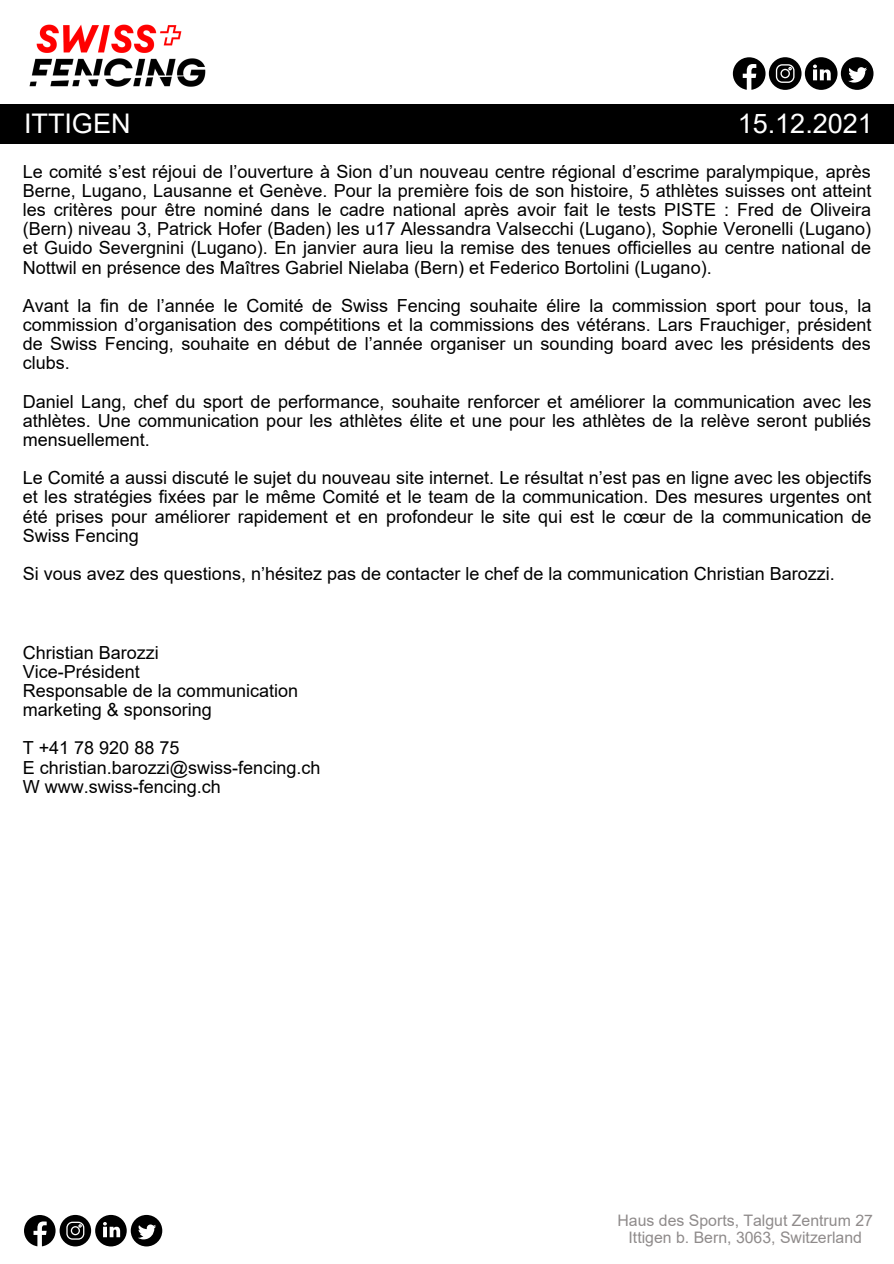
<style>
.page{position:relative;width:894px;height:1264px;background:#fff}
.page>*{position:absolute;margin:0;border:0;box-sizing:border-box;transform-origin:0 0}
.t1{font:27px "Arial";color:#fff}
.t2{font:18px/19.2px "Arial";color:#000;text-align:justify}
.t3{font:15.9px "Arial";color:#8f8b8b}
</style>
<div class="page">
<img style="left:29px;top:24px;width:177px;height:63px">
<svg style="left:732px;top:57px;width:105px;height:33px"></svg>
<div style="left:840px;top:57px;width:33px;height:33px;background:#000;border-radius:50%"></div>
<svg style="left:848px;top:67px;width:18px;height:16px"></svg>
<div style="left:0;top:104px;width:893px;height:40px;background:#000"></div>
<svg style="left:24px;top:1214px;width:103px;height:32px"></svg>
<div style="left:131px;top:1214px;width:31px;height:32px;background:#000;border-radius:50%"></div>
<svg style="left:138px;top:1224px;width:18px;height:15px"></svg>
<p class="t1" style="left:24px;top:109px;width:108px">ITTIGEN</p>
<p class="t1" style="left:737px;top:109px;width:137px">15.12.2021</p>
<p class="t2" style="left:23px;top:162px;width:850px">Le comité s’est réjoui de l’ouverture à Sion d’un nouveau centre régional d’escrime paralympique, après Berne, Lugano, Lausanne et Genève. Pour la première fois de son histoire, 5 athlètes suisses ont atteint les critères pour être nominé dans le cadre national après avoir fait le tests PISTE : Fred de Oliveira (Bern) niveau 3, Patrick Hofer (Baden) les u17 Alessandra Valsecchi (Lugano), Sophie Veronelli (Lugano) et Guido Severgnini (Lugano). En janvier aura lieu la remise des tenues officielles au centre national de Nottwil en présence des Maîtres Gabriel Nielaba (Bern) et Federico Bortolini (Lugano).</p>
<p class="t2" style="left:23px;top:296px;width:850px">Avant la fin de l’année le Comité de Swiss Fencing souhaite élire la commission sport pour tous, la commission d’organisation des compétitions et la commissions des vétérans. Lars Frauchiger, président de Swiss Fencing, souhaite en début de l’année organiser un sounding board avec les présidents des clubs.</p>
<p class="t2" style="left:23px;top:392px;width:850px">Daniel Lang, chef du sport de performance, souhaite renforcer et améliorer la communication avec les athlètes. Une communication pour les athlètes élite et une pour les athlètes de la relève seront publiés mensuellement.</p>
<p class="t2" style="left:23px;top:468px;width:850px">Le Comité a aussi discuté le sujet du nouveau site internet. Le résultat n’est pas en ligne avec les objectifs et les stratégies fixées par le même Comité et le team de la communication. Des mesures urgentes ont été prises pour améliorer rapidement et en profondeur le site qui est le cœur de la communication de Swiss Fencing</p>
<p class="t2" style="left:23px;top:564px;width:813px">Si vous avez des questions, n’hésitez pas de contacter le chef de la communication Christian Barozzi.</p>
<p class="t2" style="left:23px;top:643px;width:138px">Christian Barozzi</p>
<p class="t2" style="left:23px;top:662px;width:119px">Vice-Président</p>
<p class="t2" style="left:23px;top:681px;width:277px">Responsable de la communication</p>
<p class="t2" style="left:23px;top:700px;width:191px">marketing &amp; sponsoring</p>
<p class="t2" style="left:23px;top:738px;width:158px">T +41 78 920 88 75</p>
<p class="t2" style="left:23px;top:757px;width:299px">E christian.barozzi@swiss-fencing.ch</p>
<p class="t2" style="left:23px;top:777px;width:200px">W www.swiss-fencing.ch</p>
<p class="t3" style="left:617px;top:1211px;width:257px">Haus des Sports, Talgut Zentrum 27</p>
<p class="t3" style="left:628px;top:1228px;width:235px">Ittigen b. Bern, 3063, Switzerland</p>
</div>
